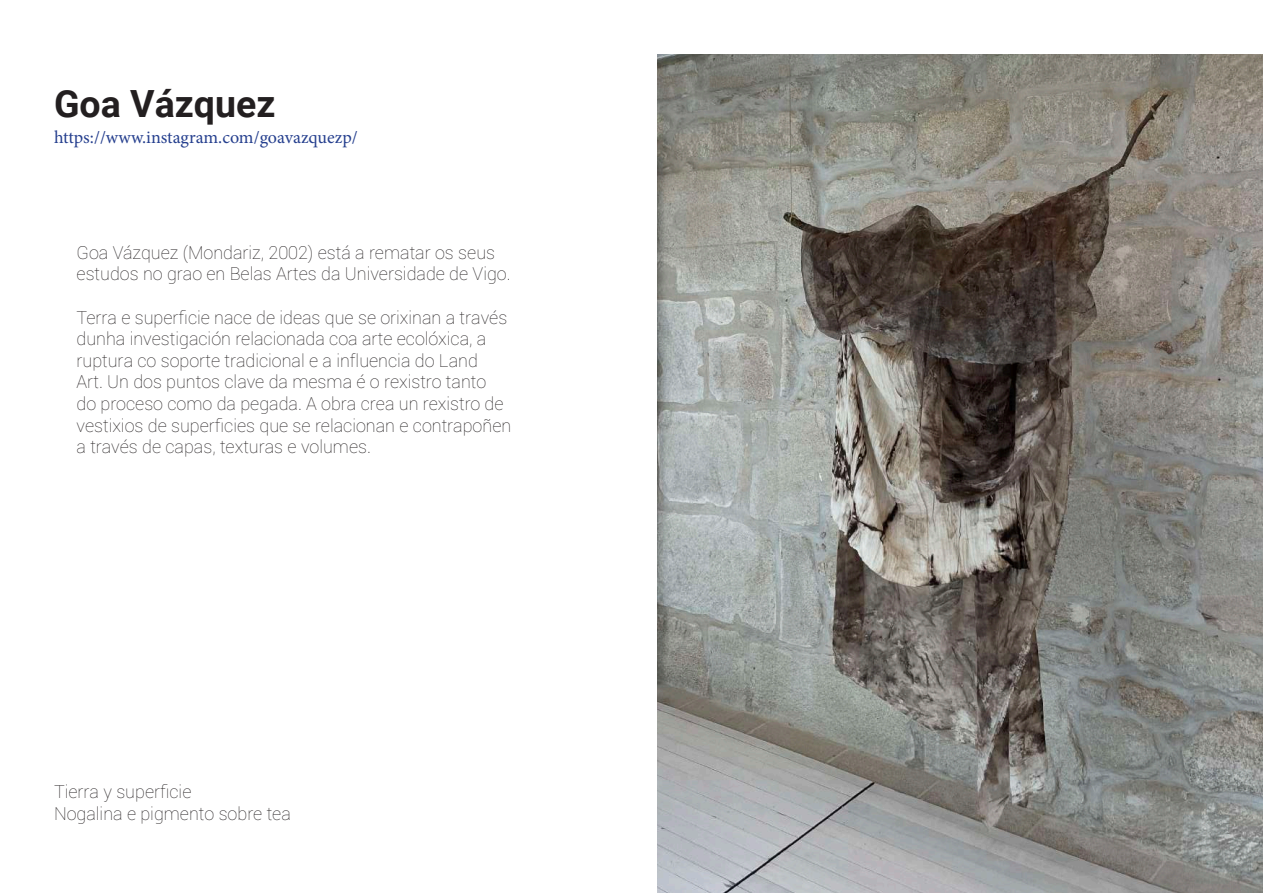
<style>
.page{position:relative;width:1263px;height:893px;background:#fff}
.page>*{position:absolute;margin:0;border:0;box-sizing:border-box;transform-origin:0 0}
.t1{font:700 37.5px "Roboto";color:#231f20}
.t2{font:100 18px/21.6px "Roboto";color:#231f20}
.t3{font:18px "Minion Pro";color:#253f8e}
</style>
<div class="page">
<img style="left:657px;top:54px;width:606px;height:839px">
<h1 class="t1" style="left:54px;top:77px;width:223px">Goa Vázquez</h1>
<p class="t3" style="left:54px;top:125px;width:305px">https://www.instagram.com/goavazquezp/</p>
<p class="t2" style="left:77px;top:241px;width:436px">Goa Vázquez (Mondariz, 2002) está a rematar os seus estudos no grao en Belas Artes da Universidade de Vigo.</p>
<p class="t2" style="left:77px;top:306px;width:436px">Terra e superficie nace de ideas que se orixinan a través dunha investigación relacionada coa arte ecolóxica, a ruptura co soporte tradicional e a influencia do Land<br>Art. Un dos puntos clave da mesma é o rexistro tanto<br>do proceso como da pegada. A obra crea un rexistro de vestixios de superficies que se relacionan e contrapoñen a través de capas, texturas e volumes.</p>
<p class="t2" style="left:54px;top:781px;width:238px">Tierra y superficie<br>Nogalina e pigmento sobre tea</p>
</div>
